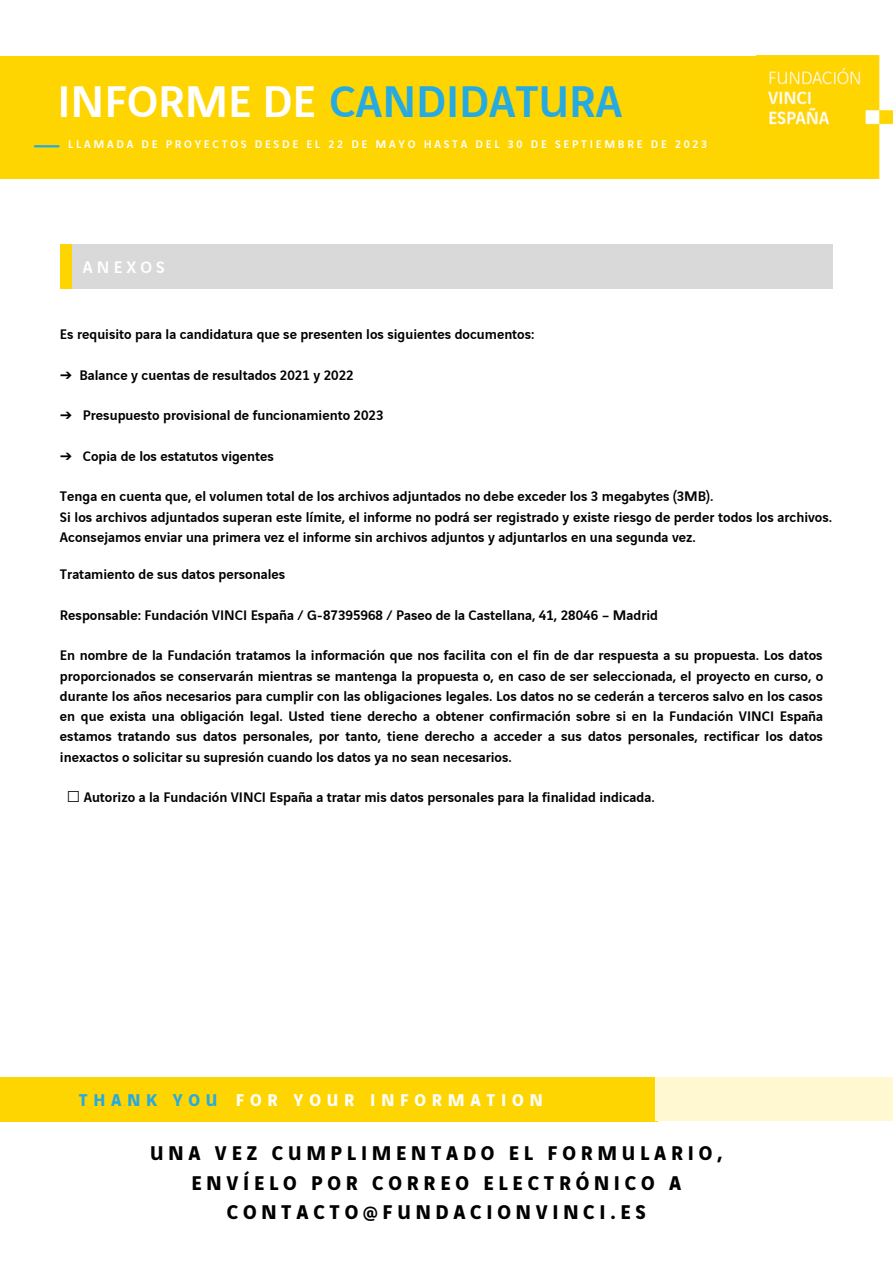
<style>
.page{position:relative;width:893px;height:1264px;background:#fff}
.page>*{position:absolute;margin:0;border:0;box-sizing:border-box;transform-origin:0 0}
.t1{font:500 48px "Vinci Sans";color:#25aae1}
.t2{font:700 21px/29.2px "Vinci Sans";letter-spacing:.23em;color:#000;text-align:center}
.t3{font:700 18px "Vinci Sans";letter-spacing:.325em;color:#fff}
.t4{font:700 18px "Vinci Sans";letter-spacing:.325em;color:#25aae1}
.t5{font:500 18px "Vinci Sans";letter-spacing:.23em;color:#fff}
.t6{font:500 15px/20.2px "Vinci Sans";color:#000;text-align:justify}
.t7{font:500 12px "Vinci Sans";letter-spacing:.23em;color:#fff}
.s1{color:#fff}
.s2{font-family:"DejaVu Sans";font-weight:400}
</style>
<div class="page">
<div style="left:0;top:56px;width:759px;height:122px;background:#ffd501"></div>
<hr style="left:35px;top:145px;width:23px;height:2px;background:#25aae1">
<div style="left:0;top:1076px;width:658px;height:45px;background:#ffd501"></div>
<div style="left:655px;top:1076px;width:237px;height:44px;background:#fff8d1"></div>
<img style="left:759px;top:56px;width:133px;height:122px">
<div style="left:60px;top:244px;width:18px;height:44px;background:#ffd501"></div>
<div style="left:72px;top:244px;width:760px;height:44px;background:#d9d9d9"></div>
<p class="t1" style="left:57px;top:64px;width:566px"><span class="s1">INFORME DE</span> CANDIDATURA</p>
<p class="t7" style="left:68px;top:135px;width:640px">LLAMADA DE PROYECTOS DESDE EL 22 DE MAYO HASTA DEL 30 DE SEPTIEMBRE DE 2023</p>
<p class="t5" style="left:83px;top:253px;width:83px">ANEXOS</p>
<p class="t6" style="left:60px;top:323px;width:476px">Es requisito para la candidatura que se presenten los siguientes documentos:</p>
<p class="t6" style="left:60px;top:363px;width:295px"><span class="s2">➔</span> Balance y cuentas de resultados 2021 y 2022</p>
<p class="t6" style="left:60px;top:404px;width:325px"><span class="s2">➔</span> Presupuesto provisional de funcionamiento 2023</p>
<p class="t6" style="left:60px;top:444px;width:215px"><span class="s2">➔</span> Copia de los estatutos vigentes</p>
<p class="t6" style="left:60px;top:485px;width:654px">Tenga en cuenta que, el volumen total de los archivos adjuntados no debe exceder los 3 megabytes (3MB).</p>
<p class="t6" style="left:60px;top:505px;width:773px">Si los archivos adjuntados superan este límite, el informe no podrá ser registrado y existe riesgo de perder todos los archivos.<br>Aconsejamos enviar una primera vez el informe sin archivos adjuntos y adjuntarlos en una segunda vez.</p>
<p class="t6" style="left:60px;top:563px;width:227px">Tratamiento de sus datos personales</p>
<p class="t6" style="left:60px;top:603px;width:599px">Responsable: Fundación VINCI España / G-87395968 / Paseo de la Castellana, 41, 28046 – Madrid</p>
<p class="t6" style="left:60px;top:644px;width:764px">En nombre de la Fundación tratamos la información que nos facilita con el fin de dar respuesta a su propuesta. Los datos proporcionados se conservarán mientras se mantenga la propuesta o, en caso de ser seleccionada, el proyecto en curso, o durante los años necesarios para cumplir con las obligaciones legales. Los datos no se cederán a terceros salvo en los casos en que exista una obligación legal. Usted tiene derecho a obtener confirmación sobre si en la Fundación VINCI España estamos tratando sus datos personales, por tanto, tiene derecho a acceder a sus datos personales, rectificar los datos inexactos o solicitar su supresión cuando los datos ya no sean necesarios.</p>
<p class="t6" style="left:67px;top:785px;width:589px"><span class="s2">☐</span> Autorizo a la Fundación VINCI España a tratar mis datos personales para la finalidad indicada.</p>
<p class="t4" style="left:79px;top:1085px;width:140px">THANK YOU</p>
<p class="t3" style="left:236px;top:1085px;width:308px">FOR YOUR INFORMATION</p>
<p class="t2" style="left:150px;top:1136px;width:573px">UNA VEZ CUMPLIMENTADO EL FORMULARIO,<br>ENVÍELO POR CORREO ELECTRÓNICO A<br>CONTACTO@FUNDACIONVINCI.ES</p>
</div>
